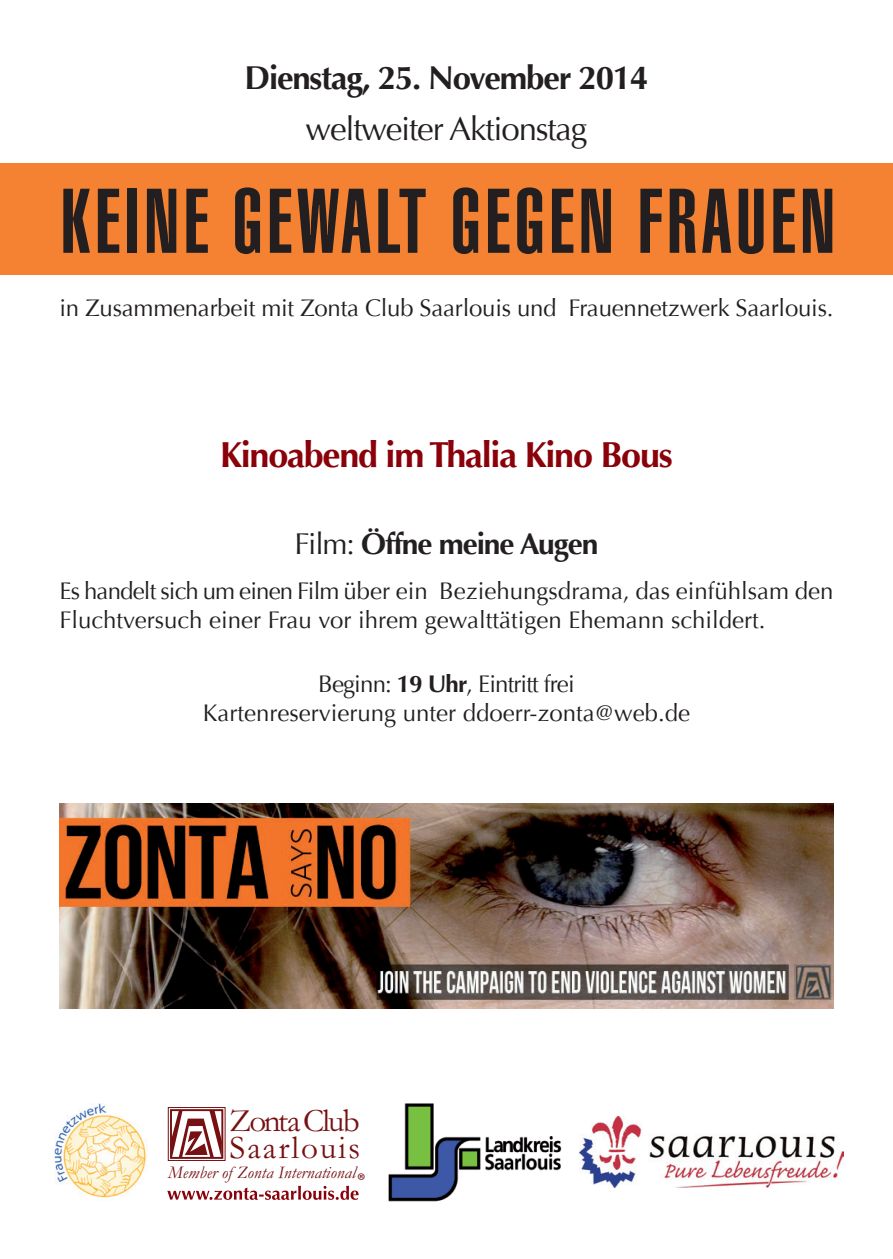
<style>
.page{position:relative;width:893px;height:1259px;background:#fff}
.page>*{position:absolute;margin:0;border:0;box-sizing:border-box;transform-origin:0 0}
.t1{font:900 extra-condensed 90px "Helvetica";letter-spacing:.05em;color:#231f20}
.t2{font:700 36px "Optima";letter-spacing:-.035em;color:#8a010a}
.t3{font:33.3px "Garamond";letter-spacing:-.055em;color:#771012}
.t4{font:33.3px "Garamond";letter-spacing:.06em;color:#771012}
.t5{font:700 33px "Optima";letter-spacing:-.035em;color:#231f20}
.t6{font:33px "Optima";letter-spacing:-.035em;color:#231f20}
.t7{font:700 30px "Optima";letter-spacing:-.035em;color:#231f20}
.t8{font:24px/28.8px "Optima";color:#231f20}
.t9{font:20.1px "Myriad Pro";color:#771012}
.t10{font:italic 17.7px "Garamond";letter-spacing:.005em;color:#771012}
.s1{font-weight:400}
.s2{font-weight:700}
</style>
<div class="page">
<svg style="left:167px;top:1185px;width:192px;height:14px"></svg>
<img style="left:60px;top:803px;width:773px;height:205px">
<div style="left:0;top:163px;width:893px;height:112px;background:#f48232"></div>
<div style="left:168px;top:1107px;width:58px;height:54px;border:1px solid #771012"></div>
<div style="left:170px;top:1109px;width:53px;height:49px;border:2px solid #771012"></div>
<svg style="left:171px;top:1110px;width:51px;height:48px"></svg>
<img style="left:388px;top:1103px;width:174px;height:99px">
<img style="left:54px;top:1103px;width:92px;height:95px">
<img style="left:580px;top:1116px;width:264px;height:71px">
<h3 class="t5" style="left:245px;top:58px;width:405px">Dienstag, 25. November 2014</h3>
<h3 class="t6" style="left:305px;top:109px;width:283px">weltweiter Aktionstag</h3>
<h1 class="t1" style="left:61px;top:169px;width:776px">KEINE GEWALT GEGEN FRAUEN</h1>
<p class="t8" style="left:60px;top:294px;width:775px">in Zusammenarbeit mit Zonta Club Saarlouis und Frauennetzwerk Saarlouis.</p>
<h2 class="t2" style="left:220px;top:434px;width:454px">Kinoabend im Thalia Kino Bous</h2>
<p class="t7" style="left:295px;top:526px;width:305px"><span class="s1">Film:</span> Öffne meine Augen</p>
<p class="t8" style="left:60px;top:576px;width:775px">Es handelt sich um einen Film über ein Beziehungsdrama, das einfühlsam den<br>Fluchtversuch einer Frau vor ihrem gewalttätigen Ehemann schildert.</p>
<p class="t8" style="left:203px;top:670px;width:489px;text-align:center">Beginn: <span class="s2">19 Uhr</span>, Eintritt frei<br>Kartenreservierung unter ddoerr-zonta@web.de</p>
<h3 class="t3" style="left:229px;top:1101px;width:132px">Zonta Club</h3>
<p class="t10" style="left:168px;top:1161px;width:189px">Member of Zonta International</p>
<h3 class="t4" style="left:229px;top:1127px;width:132px">Saarlouis</h3>
<p class="t9" style="left:357px;top:1167px;width:10px">®</p>
</div>
